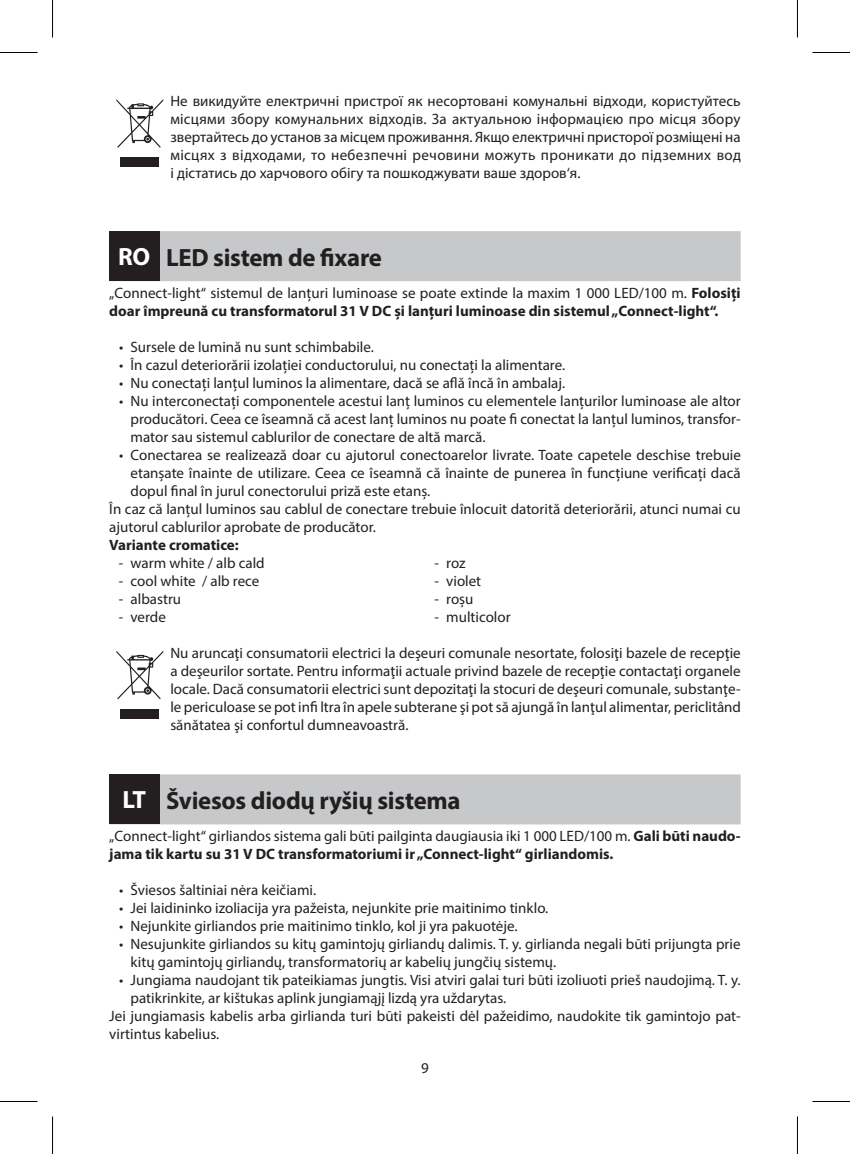
<style>
.page{position:relative;width:850px;height:1154px;background:#fff}
.page>*{position:absolute;margin:0;border:0;box-sizing:border-box;transform-origin:0 0}
.t1{font:700 25px "Myriad Pro";letter-spacing:-.01em;color:#231f20}
.t2{font:15px/18px "Myriad Pro";color:#231f20;text-align:justify}
.t3{font:700 15px/18px "Myriad Pro";color:#231f20}
.s1{color:#fff}
.s2{font-weight:400}
</style>
<div class="page">
<div style="left:109px;top:231px;width:631px;height:50px;background:#c7c8ca"></div>
<svg style="left:116px;top:99px;width:47px;height:49px"></svg>
<div style="left:120px;top:157px;width:39px;height:10px;background:#231f20"></div>
<div style="left:109px;top:231px;width:50px;height:50px;background:#231f20"></div>
<div style="left:109px;top:774px;width:631px;height:50px;background:#c7c8ca"></div>
<svg style="left:116px;top:651px;width:47px;height:48px"></svg>
<div style="left:120px;top:709px;width:39px;height:9px;background:#231f20"></div>
<div style="left:109px;top:774px;width:50px;height:50px;background:#231f20"></div>
<hr style="left:0;top:52px;width:38px;height:1px;background:#000">
<hr style="left:812px;top:52px;width:37px;height:1px;background:#000">
<hr style="left:0;top:1101px;width:38px;height:1px;background:#000">
<hr style="left:812px;top:1101px;width:37px;height:1px;background:#000">
<hr style="left:52px;top:0;width:1px;height:38px;background:#000">
<hr style="left:52px;top:1116px;width:1px;height:38px;background:#000">
<hr style="left:796px;top:0;width:1px;height:38px;background:#000">
<hr style="left:796px;top:1116px;width:1px;height:38px;background:#000">
<p class="t2" style="left:170px;top:92px;width:572px">Не викидуйте електричні пристрої як несортовані комунальні відходи, користуйтесь місцями збору комунальних відходів. За актуальною інформацією про місця збору звертайтесь до установ за місцем проживання. Якщо електричні присторої розміщені на місцях з відходами, то небезпечні речовини можуть проникати до підземних вод і дістатись до харчового обігу та пошкоджувати ваше здоров‘я.</p>
<h1 class="t1" style="left:118px;top:241px;width:265px"><span class="s1">RO</span> LED sistem de fixare</h1>
<p class="t3" style="left:109px;top:283px;width:632px"><span class="s2">„Connect-light“ sistemul de lanțuri luminoase se poate extinde la maxim 1 000 LED/100 m.</span> Folosiți doar împreună cu transformatorul 31 V DC și lanțuri luminoase din sistemul „Connect-light“.</p>
<p class="t2" style="left:119px;top:337px;width:256px">• Sursele de lumină nu sunt schimbabile.</p>
<p class="t2" style="left:119px;top:355px;width:447px">• În cazul deteriorării izolației conductorului, nu conectați la alimentare.</p>
<p class="t2" style="left:119px;top:373px;width:447px">• Nu conectați lanțul luminos la alimentare, dacă se află încă în ambalaj.</p>
<p class="t2" style="left:130px;top:391px;width:611px;text-indent:-11px">• Nu interconectați componentele acestui lanț luminos cu elementele lanțurilor luminoase ale altor producători. Ceea ce îseamnă că acest lanț luminos nu poate fi conectat la lanțul luminos, transfor&shy;mator sau sistemul cablurilor de conectare de altă marcă.</p>
<p class="t2" style="left:119px;top:445px;width:623px">• Conectarea se realizează doar cu ajutorul conectoarelor livrate. Toate capetele deschise trebuie</p>
<p class="t2" style="left:130px;top:463px;width:611px">etanșate înainte de utilizare. Ceea ce îseamnă că înainte de punerea în funcțiune verificați dacă</p>
<p class="t2" style="left:130px;top:481px;width:301px">dopul final în jurul conectorului priză este etanș.</p>
<p class="t2" style="left:109px;top:499px;width:632px">În caz că lanțul luminos sau cablul de conectare trebuie înlocuit datorită deteriorării, atunci numai cu</p>
<p class="t2" style="left:109px;top:517px;width:268px">ajutorul cablurilor aprobate de producător.</p>
<p class="t3" style="left:109px;top:535px;width:131px">Variante cromatice:</p>
<p class="t2" style="left:119px;top:553px;width:147px">- warm white / alb cald</p>
<p class="t2" style="left:119px;top:571px;width:142px">- cool white / alb rece</p>
<p class="t2" style="left:119px;top:589px;width:64px">- albastru</p>
<p class="t2" style="left:119px;top:607px;width:48px">- verde</p>
<p class="t2" style="left:434px;top:553px;width:32px">- roz</p>
<p class="t2" style="left:434px;top:571px;width:48px">- violet</p>
<p class="t2" style="left:434px;top:589px;width:40px">- roșu</p>
<p class="t2" style="left:434px;top:607px;width:78px">- multicolor</p>
<p class="t2" style="left:170px;top:643px;width:572px">Nu aruncaţi consumatorii electrici la deşeuri comunale nesortate, folosiţi bazele de recepţie a deşeurilor sortate. Pentru informaţii actuale privind bazele de recepţie contactaţi organele locale. Dacă consumatorii electrici sunt depozitaţi la stocuri de deşeuri comunale, substanţe&shy;le periculoase se pot infi ltra în apele subterane şi pot să ajungă în lanţul alimentar, periclitând sănătatea şi confortul dumneavoastră.</p>
<h1 class="t1" style="left:122px;top:784px;width:339px"><span class="s1">LT</span> Šviesos diodų ryšių sistema</h1>
<p class="t3" style="left:109px;top:826px;width:632px"><span class="s2">„Connect-light“ girliandos sistema gali būti pailginta daugiausia iki 1 000 LED/100 m.</span> Gali būti naudo&shy;jama tik kartu su 31 V DC transformatoriumi ir „Connect-light“ girliandomis.</p>
<p class="t2" style="left:119px;top:881px;width:198px">• Šviesos šaltiniai nėra keičiami.</p>
<p class="t2" style="left:119px;top:899px;width:430px">• Jei laidininko izoliacija yra pažeista, nejunkite prie maitinimo tinklo.</p>
<p class="t2" style="left:119px;top:917px;width:399px">• Nejunkite girliandos prie maitinimo tinklo, kol ji yra pakuotėje.</p>
<p class="t2" style="left:130px;top:935px;width:611px;text-indent:-11px">• Nesujunkite girliandos su kitų gamintojų girliandų dalimis. T. y. girlianda negali būti prijungta prie kitų gamintojų girliandų, transformatorių ar kabelių jungčių sistemų.</p>
<p class="t2" style="left:119px;top:971px;width:622px">• Jungiama naudojant tik pateikiamas jungtis. Visi atviri galai turi būti izoliuoti prieš naudojimą. T. y.</p>
<p class="t2" style="left:130px;top:989px;width:377px">patikrinkite, ar kištukas aplink jungiamąjį lizdą yra uždarytas.</p>
<p class="t2" style="left:109px;top:1007px;width:632px">Jei jungiamasis kabelis arba girlianda turi būti pakeisti dėl pažeidimo, naudokite tik gamintojo pat-</p>
<p class="t2" style="left:109px;top:1025px;width:111px">virtintus kabelius.</p>
<p class="t2" style="left:421px;top:1059px;width:9px">9</p>
</div>
